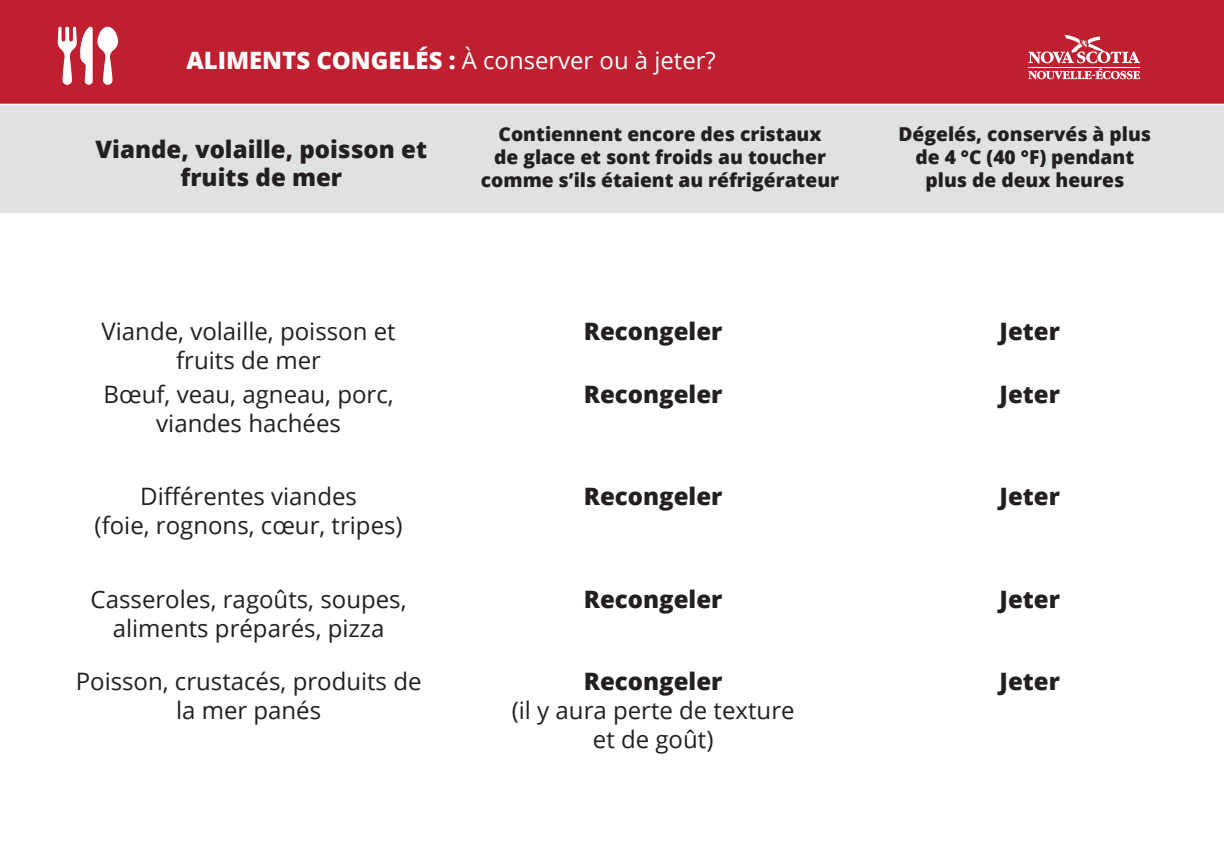
<style>
.page{position:relative;width:1224px;height:864px;background:#fff}
.page>*{position:absolute;margin:0;border:0;box-sizing:border-box;transform-origin:0 0}
.t1{font:24px/28.8px "Open Sans";color:#231f20;text-align:center}
.t2{font:800 24px/28.8px "Open Sans";color:#231f20;text-align:center}
.t3{font:24px "Open Sans";color:#fff}
.t4{font:800 19.2px/23px "Open Sans";color:#231f20;text-align:center}
.s1{font-weight:800}
</style>
<div class="page">
<div style="left:0;top:0;width:1224px;height:104px;background:#bf1f2e"></div>
<div style="left:0;top:105px;width:1224px;height:108px;background:#e0e1e3"></div>
<svg style="left:1028px;top:34px;width:112px;height:45px"></svg>
<svg style="left:58px;top:27px;width:60px;height:58px"></svg>
<p class="t3" style="left:186px;top:44px;width:531px"><span class="s1">ALIMENTS CONGELÉS :</span> À conserver ou à jeter?</p>
<p class="t2" style="left:96px;top:133px;width:333px">Viande, volaille, poisson et fruits de mer</p>
<p class="t4" style="left:481px;top:121px;width:360px">Contiennent encore des cristaux<br>de glace et sont froids au toucher comme s’ils étaient au réfrigérateur</p>
<p class="t4" style="left:899px;top:121px;width:254px">Dégelés, conservés à plus de 4 °C (40 °F) pendant plus de deux heures</p>
<p class="t1" style="left:102px;top:317px;width:296px">Viande, volaille, poisson et fruits de mer</p>
<p class="t2" style="left:584px;top:316px;width:140px">Recongeler</p>
<p class="t2" style="left:1000px;top:316px;width:62px">Jeter</p>
<p class="t1" style="left:104px;top:380px;width:292px">Bœuf, veau, agneau, porc, viandes hachées</p>
<p class="t2" style="left:584px;top:379px;width:140px">Recongeler</p>
<p class="t2" style="left:1000px;top:379px;width:62px">Jeter</p>
<p class="t1" style="left:95px;top:481px;width:310px">Différentes viandes<br>(foie, rognons, cœur, tripes)</p>
<p class="t2" style="left:584px;top:481px;width:140px">Recongeler</p>
<p class="t2" style="left:1000px;top:481px;width:62px">Jeter</p>
<p class="t1" style="left:91px;top:584px;width:317px">Casseroles, ragoûts, soupes, aliments préparés, pizza</p>
<p class="t2" style="left:584px;top:584px;width:140px">Recongeler</p>
<p class="t2" style="left:1000px;top:584px;width:62px">Jeter</p>
<p class="t1" style="left:76px;top:666px;width:347px">Poisson, crustacés, produits de la mer panés</p>
<p class="t2" style="left:584px;top:666px;width:140px">Recongeler</p>
<p class="t2" style="left:1000px;top:666px;width:62px">Jeter</p>
<p class="t1" style="left:512px;top:695px;width:284px">(il y aura perte de texture</p>
<p class="t1" style="left:593px;top:724px;width:122px">et de goût)</p>
</div>
